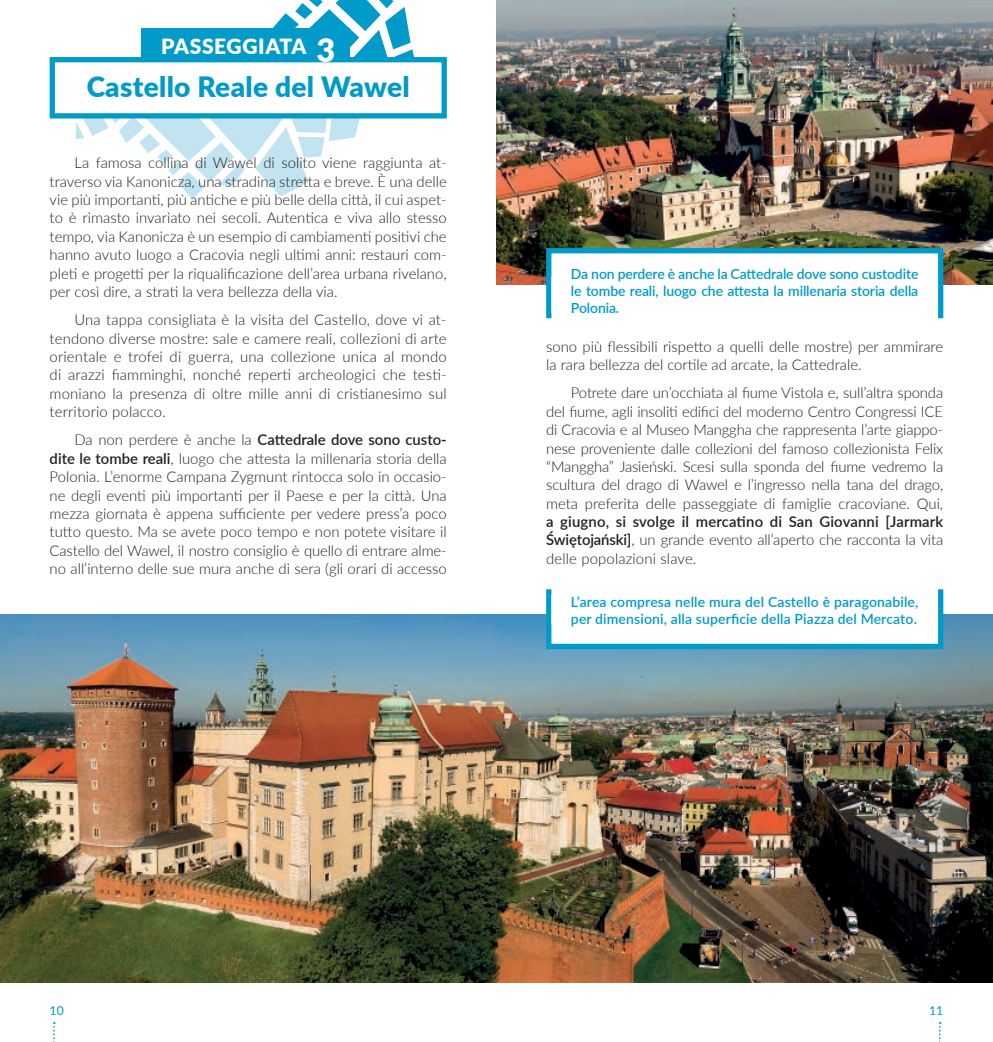
<style>
.page{position:relative;width:993px;height:1042px;background:#fff}
.page>*{position:absolute;margin:0;border:0;box-sizing:border-box;transform-origin:0 0}
.t1{font:900 28px "Lato";letter-spacing:.01em;color:#009bc8}
.t2{font:900 21px "Lato";letter-spacing:.03em;color:#fff}
.t3{font:300 14.88px/18.4px "Lato";color:#231f20;text-align:justify}
.t4{font:600 14px/16.8px "Lato";letter-spacing:.01em;color:#009bc8}
.t5{font:12.25px "Lato";color:#009bc8}
.s1{font-size:32.38px}
.s2{font-weight:600}
</style>
<div class="page">
<svg style="left:49px;top:0;width:398px;height:199px"></svg>
<div style="left:141px;top:29px;width:209px;height:33px;background:#009bc8"></div>
<img style="left:496px;top:0;width:496px;height:284px">
<img style="left:0;top:614px;width:992px;height:368px">
<svg style="left:543px;top:589px;width:402px;height:63px"></svg>
<svg style="left:543px;top:245px;width:402px;height:74px"></svg>
<svg style="left:53px;top:1022px;width:2px;height:20px"></svg>
<svg style="left:938px;top:1022px;width:2px;height:20px"></svg>
<h2 class="t2" style="left:161px;top:31px;width:175px">PASSEGGIATA <span class="s1">3</span></h2>
<h1 class="t1" style="left:87px;top:66px;width:324px">Castello Reale del Wawel</h1>
<p class="t3" style="left:50px;top:153px;width:398px;text-indent:25px">La famosa collina di Wawel di solito viene raggiunta at&shy;traverso via Kanonicza, una stradina stretta e breve. È una delle vie più importanti, più antiche e più belle della città, il cui aspet&shy;to è rimasto invariato nei secoli. Autentica e viva allo stesso tempo, via Kanonicza è un esempio di cambiamenti positivi che hanno avuto luogo a Cracovia negli ultimi anni: restauri com&shy;pleti e progetti per la riqualificazione dell’area urbana rivelano, per così dire, a strati la vera bellezza della via.</p>
<p class="t3" style="left:50px;top:310px;width:398px;text-indent:25px">Una tappa consigliata è la visita del Castello, dove vi at&shy;tendono diverse mostre: sale e camere reali, collezioni di arte orientale e trofei di guerra, una collezione unica al mondo di arazzi fiamminghi, nonché reperti archeologici che testi&shy;moniano la presenza di oltre mille anni di cristianesimo sul territorio polacco.</p>
<p class="t3" style="left:50px;top:430px;width:398px;text-indent:25px">Da non perdere è anche la <span class="s2">Cattedrale dove sono custo&shy;dite le tombe reali</span>, luogo che attesta la millenaria storia della Polonia. L’enorme Campana Zygmunt rintocca solo in occasio&shy;ne degli eventi più importanti per il Paese e per la città. Una mezza giornata è appena sufficiente per vedere press’a poco tutto questo. Ma se avete poco tempo e non potete visitare il Castello del Wawel, il nostro consiglio è quello di entrare alme&shy;no all’interno delle sue mura anche di sera (gli orari di accesso</p>
<p class="t4" style="left:570px;top:265px;width:349px;text-align:justify">Da non perdere è anche la Cattedrale dove sono custodite le tombe reali, luogo che attesta la millenaria storia della Polonia.</p>
<p class="t3" style="left:546px;top:337px;width:398px">sono più flessibili rispetto a quelli delle mostre) per ammirare la rara bellezza del cortile ad arcate, la Cattedrale.</p>
<p class="t3" style="left:546px;top:383px;width:398px;text-indent:25px">Potrete dare un’occhiata al fiume Vistola e, sull’altra sponda del fiume, agli insoliti edifici del moderno Centro Congressi ICE di Cracovia e al Museo Manggha che rappresenta l’arte giappo&shy;nese proveniente dalle collezioni del famoso collezionista Felix “Manggha” Jasieński. Scesi sulla sponda del fiume vedremo la scultura del drago di Wawel e l’ingresso nella tana del drago, meta preferita delle passeggiate di famiglie cracoviane. Qui,</p>
<p class="t3" style="left:546px;top:512px;width:398px"><span class="s2">a giugno, si svolge il mercatino di San Giovanni [Jarmark Świętojański]</span>, un grande evento all’aperto che racconta la vita delle popolazioni slave.</p>
<p class="t4" style="left:570px;top:593px;width:349px">L’area compresa nelle mura del Castello è paragonabile, per dimensioni, alla superficie della Piazza del Mercato.</p>
<p class="t5" style="left:50px;top:1001px;width:16px">10</p>
<p class="t5" style="left:928px;top:1001px;width:16px">11</p>
</div>
